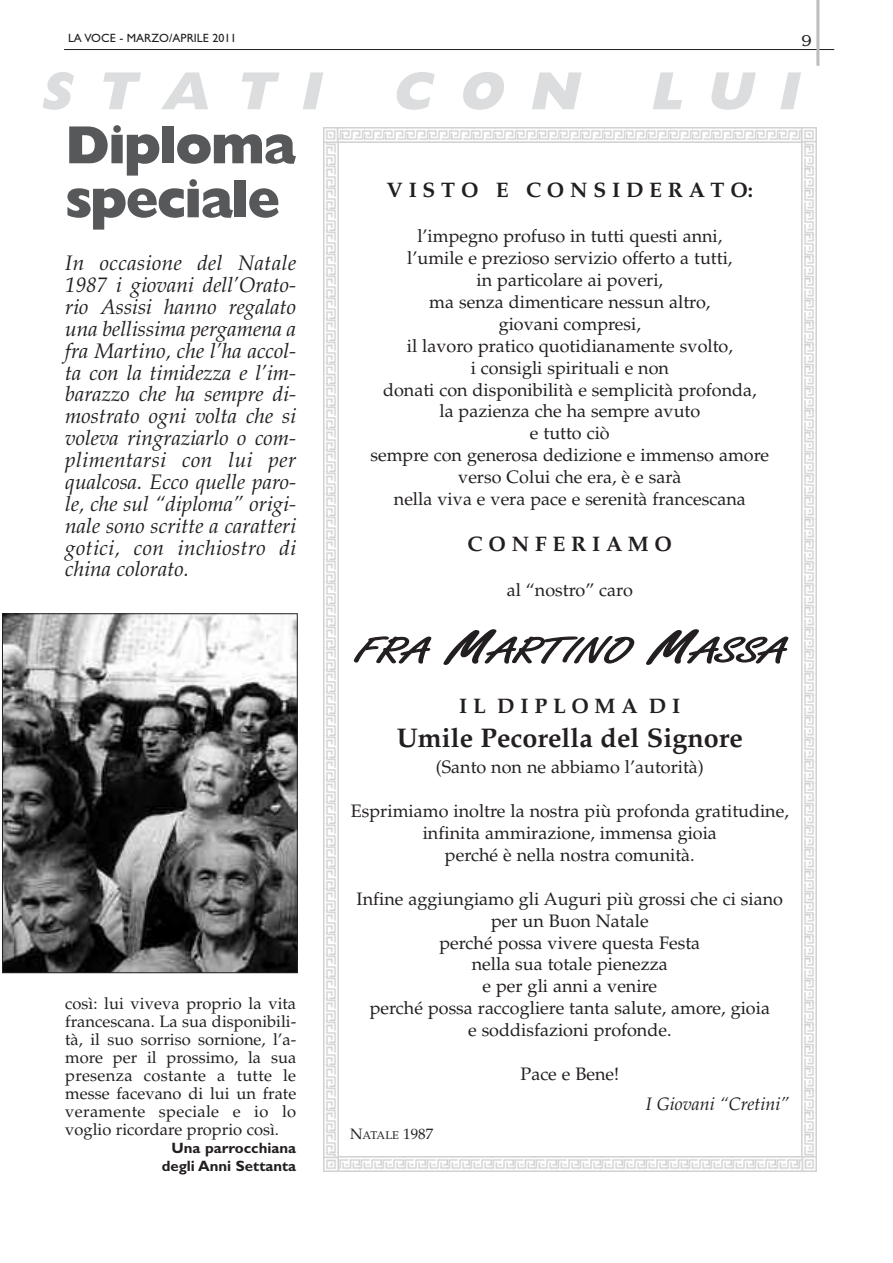
<style>
.page{position:relative;width:893px;height:1263px;background:#fff}
.page>*{position:absolute;margin:0;border:0;box-sizing:border-box;transform-origin:0 0}
.t1{font:800 54px/54px "Gill Sans";letter-spacing:-.04em;color:#57585a}
.t2{font:italic 800 54px "Gill Sans";color:#dcdddf}
.t3{font:36px "Freestyle Script";letter-spacing:-.005em;color:#231f20;scale:1.5 1}
.t4{font:700 27px "Palatino";color:#231f20}
.t5{font:italic 21px/21.9px "Palatino";color:#231f20;text-align:justify}
.t6{font:700 21px "Palatino";color:#231f20}
.t7{font:18px/21.9px "Palatino";color:#231f20;text-align:center}
.t8{font:italic 18px "Palatino";color:#231f20}
.t9{font:16.5px/18px "Palatino";color:#231f20;text-align:justify}
.t10{font:16.5px "Benguiat";color:#231f20}
.t11{font:700 15px/18px "Gill Sans";color:#231f20;text-align:right}
.t12{font:15px "Palatino";color:#231f20}
.t13{font:12px "Gill Sans";color:#231f20}
.s1{font-size:45px}
.s2{font-size:11.25px}
</style>
<div class="page">
<hr style="left:64px;top:49px;width:770px;height:1px;background:#231f20">
<hr style="left:816px;top:0;width:3px;height:66px;background:#bcbdc0">
<img style="left:4px;top:615px;width:292px;height:356px">
<div style="left:2px;top:613px;width:296px;height:360px;border:1px solid #231f20"></div>
<img style="left:323px;top:128px;width:478px;height:14px">
<img style="left:801px;top:128px;width:15px;height:1028px">
<img style="left:338px;top:1156px;width:478px;height:15px">
<img style="left:323px;top:142px;width:15px;height:1029px">
<p class="t13" style="left:68px;top:30px;width:170px">LA VOCE - MARZO/APRILE 2011</p>
<p class="t10" style="left:802px;top:31px;width:12px">9</p>
<h1 class="t2" style="left:39px;top:71px;width:770px">STATI CON LUI</h1>
<h1 class="t1" style="left:65px;top:123px;width:233px">Diploma speciale</h1>
<p class="t5" style="left:65px;top:254px;width:232px">In occasione del Natale 1987 i giovani dell’Orato&shy;rio Assisi hanno regalato una bellissima pergamena a fra Martino, che l’ha accol&shy;ta con la timidezza e l’im&shy;barazzo che ha sempre di&shy;mostrato ogni volta che si voleva ringraziarlo o com&shy;plimentarsi con lui per qualcosa. Ecco quelle paro&shy;le, che sul “diploma” origi&shy;nale sono scritte a caratteri gotici, con inchiostro di china colorato.</p>
<p class="t9" style="left:65px;top:997px;width:232px">così: lui viveva proprio la vita francescana. La sua disponibili&shy;tà, il suo sorriso sornione, l’a&shy;more per il prossimo, la sua presenza costante a tutte le messe facevano di lui un frate veramente speciale e io lo voglio ricordare proprio così.</p>
<p class="t11" style="left:162px;top:1141px;width:136px">Una parrocchiana degli Anni Settanta</p>
<p class="t6" style="left:387px;top:182px;width:368px">V I S T O E C O N S I D E R A T O:</p>
<p class="t7" style="left:370px;top:227px;width:400px">l’impegno profuso in tutti questi anni,<br>l’umile e prezioso servizio offerto a tutti,<br>in particolare ai poveri,<br>ma senza dimenticare nessun altro,<br>giovani compresi,<br>il lavoro pratico quotidianamente svolto,<br>i consigli spirituali e non<br>donati con disponibilità e semplicità profonda,<br>la pazienza che ha sempre avuto<br>e tutto ciò<br>sempre con generosa dedizione e immenso amore verso Colui che era, è e sarà<br>nella viva e vera pace e serenità francescana</p>
<p class="t6" style="left:468px;top:536px;width:206px">C O N F E R I A M O</p>
<p class="t7" style="left:507px;top:581px;width:128px">al “nostro” caro</p>
<h2 class="t3" style="left:355px;top:629px;width:288px">FRA <span class="s1">M</span>ARTINO <span class="s1">M</span>ASSA</h2>
<p class="t6" style="left:459px;top:697px;width:223px">I LD I P LO M AD I</p>
<h3 class="t4" style="left:397px;top:728px;width:348px">Umile Pecorella del Signore</h3>
<p class="t7" style="left:436px;top:758px;width:270px">(Santo non ne abbiamo l’autorità)</p>
<p class="t7" style="left:351px;top:802px;width:439px">Esprimiamo inoltre la nostra più profonda gratitudine, infinita ammirazione, immensa gioia<br>perché è nella nostra comunità.</p>
<p class="t7" style="left:357px;top:890px;width:428px">Infine aggiungiamo gli Auguri più grossi che ci siano per un Buon Natale<br>perché possa vivere questa Festa<br>nella sua totale pienezza<br>e per gli anni a venire<br>perché possa raccogliere tanta salute, amore, gioia<br>e soddisfazioni profonde.</p>
<p class="t7" style="left:520px;top:1065px;width:100px">Pace e Bene!</p>
<p class="t8" style="left:646px;top:1097px;width:145px">I Giovani “Cretini”</p>
<p class="t12" style="left:350px;top:1128px;width:85px">N<span class="s2">ATALE</span> 1987</p>
</div>
